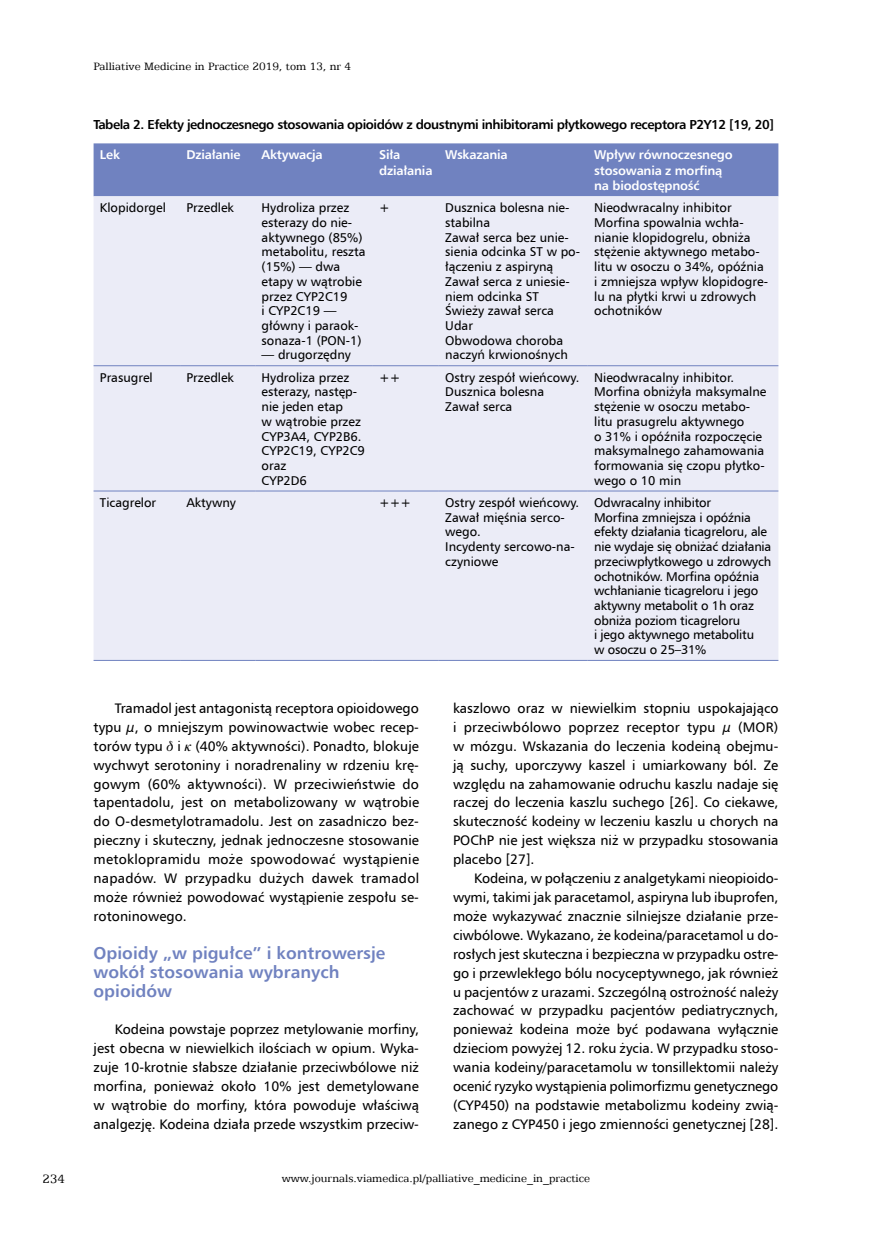
<style>
.page{position:relative;width:872px;height:1234px;background:#fff}
.page>*{position:absolute;margin:0;border:0;box-sizing:border-box;transform-origin:0 0}
.t1{font:700 17.25px/18.9px "Humnst 777 EU";color:#7082c0}
.t2{font:13.8px/18.9px "Humnst 777 EU";color:#000;text-align:justify}
.t3{font:13.5px "Egyptian 505 EU";color:#000}
.t4{font:700 13.05px "Humnst 777 EU";letter-spacing:-.035em;color:#000}
.t5{font:12.75px/14.7px "Humnst 777 EU";color:#000}
.t6{font:700 12.75px/15.3px "Humnst 777 EU";letter-spacing:-.015em;color:#fff}
.t7{font:12px "Egyptian 505 EU";color:#000}
</style>
<div class="page">
<div style="left:94px;top:143px;width:684px;height:53px;background:#7082c0"></div>
<div style="left:94px;top:196px;width:684px;height:464px;background:#ebecf7"></div>
<hr style="left:94px;top:365px;width:86px;height:1px;background:#7082c0">
<hr style="left:180px;top:365px;width:75px;height:1px;background:#7082c0">
<hr style="left:255px;top:365px;width:118px;height:1px;background:#7082c0">
<hr style="left:373px;top:365px;width:66px;height:1px;background:#7082c0">
<hr style="left:439px;top:365px;width:149px;height:1px;background:#7082c0">
<hr style="left:588px;top:365px;width:190px;height:1px;background:#7082c0">
<hr style="left:94px;top:490px;width:86px;height:1px;background:#7082c0">
<hr style="left:180px;top:490px;width:75px;height:1px;background:#7082c0">
<hr style="left:255px;top:490px;width:118px;height:1px;background:#7082c0">
<hr style="left:373px;top:490px;width:66px;height:1px;background:#7082c0">
<hr style="left:439px;top:490px;width:149px;height:1px;background:#7082c0">
<hr style="left:588px;top:490px;width:190px;height:1px;background:#7082c0">
<hr style="left:94px;top:660px;width:86px;height:1px;background:#7082c0">
<hr style="left:180px;top:660px;width:75px;height:1px;background:#7082c0">
<hr style="left:255px;top:660px;width:118px;height:1px;background:#7082c0">
<hr style="left:373px;top:660px;width:66px;height:1px;background:#7082c0">
<hr style="left:439px;top:660px;width:149px;height:1px;background:#7082c0">
<hr style="left:588px;top:660px;width:190px;height:1px;background:#7082c0">
<p class="t7" style="left:94px;top:60px;width:259px">Palliative Medicine in Practice 2019, tom 13, nr 4</p>
<p class="t4" style="left:94px;top:116px;width:682px">Tabela 2. Efekty jednoczesnego stosowania opioidów z doustnymi inhibitorami płytkowego receptora P2Y12 [19, 20]</p>
<p class="t6" style="left:100px;top:147px;width:22px">Lek</p>
<p class="t6" style="left:186px;top:147px;width:56px">Działanie</p>
<p class="t6" style="left:262px;top:147px;width:63px">Aktywacja</p>
<p class="t6" style="left:379px;top:147px;width:55px">Siła działania</p>
<p class="t6" style="left:445px;top:147px;width:64px">Wskazania</p>
<p class="t6" style="left:594px;top:147px;width:140px">Wpływ równoczesnego stosowania z morfiną na biodostępność</p>
<p class="t5" style="left:100px;top:200px;width:67px">Klopidorgel</p>
<p class="t5" style="left:186px;top:200px;width:49px">Przedlek</p>
<p class="t5" style="left:262px;top:200px;width:105px">Hydroliza przez esterazy do nie&shy;aktywnego (85%) metabolitu, reszta (15%) — dwa etapy w wątrobie przez CYP2C19<br>i CYP2C19 — główny i paraok&shy;sonaza-1 (PON-1)</p>
<p class="t5" style="left:262px;top:347px;width:91px">— drugorzędny</p>
<p class="t5" style="left:379px;top:200px;width:12px">+</p>
<p class="t5" style="left:445px;top:200px;width:136px">Dusznica bolesna nie&shy;stabilna<br>Zawał serca bez unie&shy;sienia odcinka ST w po&shy;łączeniu z aspiryną<br>Zawał serca z uniesie&shy;niem odcinka ST<br>Świeży zawał serca<br>Udar<br>Obwodowa choroba naczyń krwionośnych</p>
<p class="t5" style="left:594px;top:200px;width:175px">Nieodwracalny inhibitor<br>Morfina spowalnia wchła&shy;nianie klopidogrelu, obniża stężenie aktywnego metabo&shy;litu w osoczu o 34%, opóźnia i zmniejsza wpływ klopidogre&shy;lu na płytki krwi u zdrowych ochotników</p>
<p class="t5" style="left:100px;top:369px;width:54px">Prasugrel</p>
<p class="t5" style="left:186px;top:369px;width:49px">Przedlek</p>
<p class="t5" style="left:262px;top:369px;width:105px">Hydroliza przez esterazy, następ&shy;nie jeden etap<br>w wątrobie przez<br>CYP3A4, CYP2B6.<br>CYP2C19, CYP2C9 oraz<br>CYP2D6</p>
<p class="t5" style="left:379px;top:369px;width:23px">++</p>
<p class="t5" style="left:445px;top:369px;width:136px">Ostry zespół wieńcowy.<br>Dusznica bolesna<br>Zawał serca</p>
<p class="t5" style="left:594px;top:369px;width:174px">Nieodwracalny inhibitor.<br>Morfina obniżyła maksymalne stężenie w osoczu metabo&shy;litu prasugrelu aktywnego<br>o 31% i opóźniła rozpoczęcie maksymalnego zahamowania formowania się czopu płytko&shy;wego o 10 min</p>
<p class="t5" style="left:100px;top:495px;width:58px">Ticagrelor</p>
<p class="t5" style="left:186px;top:495px;width:51px">Aktywny</p>
<p class="t5" style="left:379px;top:495px;width:33px">+++</p>
<p class="t5" style="left:445px;top:495px;width:136px">Ostry zespół wieńcowy.<br>Zawał mięśnia serco&shy;wego.<br>Incydenty sercowo-na&shy;czyniowe</p>
<p class="t5" style="left:594px;top:495px;width:179px">Odwracalny inhibitor<br>Morfina zmniejsza i opóźnia efekty działania ticagreloru, ale nie wydaje się obniżać działania przeciwpłytkowego u zdrowych ochotników. Morfina opóźnia wchłanianie ticagreloru i jego aktywny metabolit o 1h oraz obniża poziom ticagreloru<br>i jego aktywnego metabolitu<br>w osoczu o 25–31%</p>
<p class="t2" style="left:94px;top:698px;width:327px;text-indent:21px">Tramadol jest antagonistą receptora opioidowego typu μ, o mniejszym powinowactwie wobec recep&shy;torów typu i (40% aktywności). Ponadto, blokuje wychwyt serotoniny i noradrenaliny w rdzeniu krę&shy;gowym (60% aktywności). W przeciwieństwie do tapentadolu, jest on metabolizowany w wątrobie do O-desmetylotramadolu. Jest on zasadniczo bez&shy;pieczny i skuteczny, jednak jednoczesne stosowanie metoklopramidu może spowodować wystąpienie napadów. W przypadku dużych dawek tramadol może również powodować wystąpienie zespołu se&shy;rotoninowego.</p>
<p class="t1" style="left:94px;top:942px;width:293px">Opioidy „w pigułce” i kontrowersje wokół stosowania wybranych opioidów</p>
<p class="t2" style="left:94px;top:1019px;width:327px;text-indent:21px">Kodeina powstaje poprzez metylowanie morfiny, jest obecna w niewielkich ilościach w opium. Wyka&shy;zuje 10-krotnie słabsze działanie przeciwbólowe niż morfina, ponieważ około 10% jest demetylowane w wątrobie do morfiny, która powoduje właściwą analgezję. Kodeina działa przede wszystkim przeciw-</p>
<p class="t2" style="left:453px;top:698px;width:327px">kaszlowo oraz w niewielkim stopniu uspokajająco i przeciwbólowo poprzez receptor typu µ (MOR) w mózgu. Wskazania do leczenia kodeiną obejmu&shy;ją suchy, uporczywy kaszel i umiarkowany ból. Ze względu na zahamowanie odruchu kaszlu nadaje się raczej do leczenia kaszlu suchego [26]. Co ciekawe, skuteczność kodeiny w leczeniu kaszlu u chorych na POChP nie jest większa niż w przypadku stosowania placebo [27].</p>
<p class="t2" style="left:453px;top:868px;width:327px;text-indent:21px">Kodeina, w połączeniu z analgetykami nieopioido&shy;wymi, takimi jak paracetamol, aspiryna lub ibuprofen, może wykazywać znacznie silniejsze działanie prze&shy;ciwbólowe. Wykazano, że kodeina/paracetamol u do&shy;rosłych jest skuteczna i bezpieczna w przypadku ostre&shy;go i przewlekłego bólu nocyceptywnego, jak również u pacjentów z urazami. Szczególną ostrożność należy zachować w przypadku pacjentów pediatrycznych, ponieważ kodeina może być podawana wyłącznie dzieciom powyżej 12. roku życia. W przypadku stoso&shy;wania kodeiny/paracetamolu w tonsillektomii należy ocenić ryzyko wystąpienia polimorfizmu genetycznego (CYP450) na podstawie metabolizmu kodeiny zwią&shy;zanego z CYP450 i jego zmienności genetycznej [28].</p>
<p class="t3" style="left:43px;top:1170px;width:24px">234</p>
<p class="t7" style="left:282px;top:1170px;width:310px">www.journals.viamedica.pl/palliative_medicine_in_practice</p>
</div>
